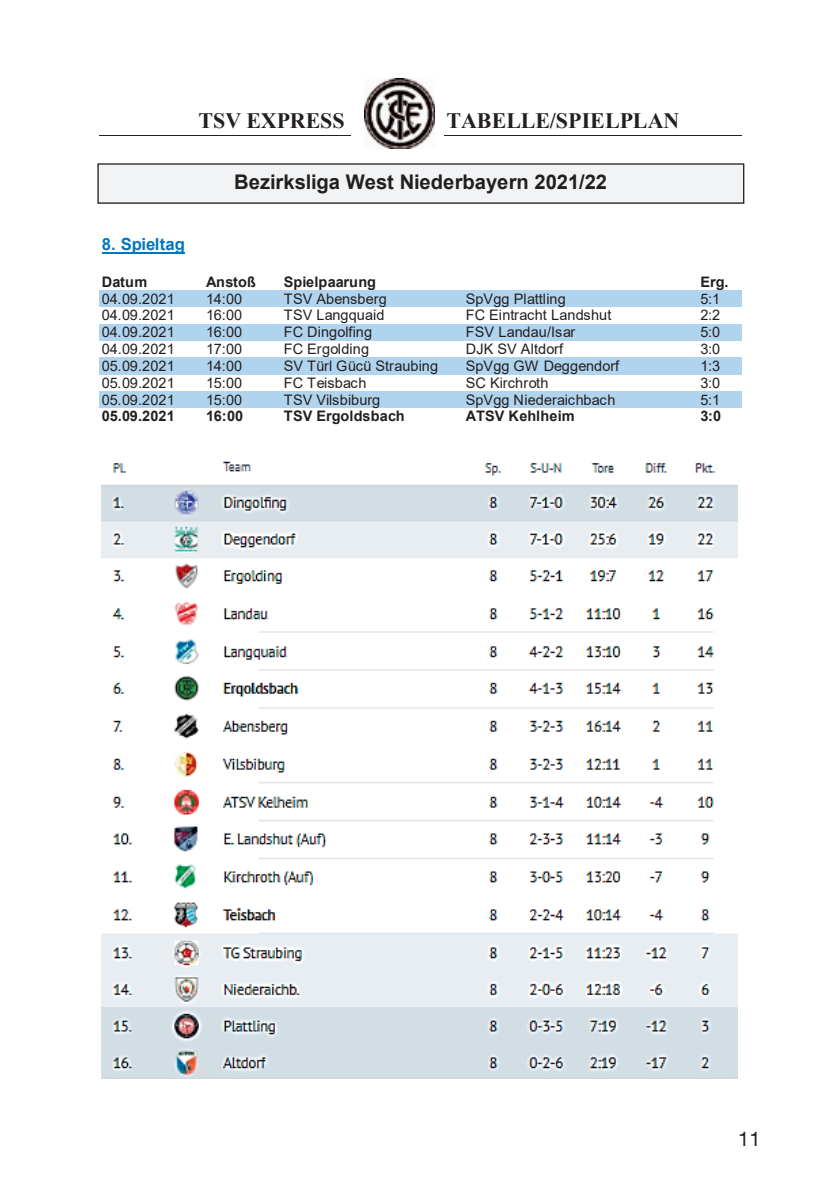
<style>
.page{position:relative;width:840px;height:1191px;background:#fff}
.page>*{position:absolute;margin:0;border:0;box-sizing:border-box;transform-origin:0 0}
.t1{font:700 22px "Times New Roman";letter-spacing:-.005em;color:#231f20}
.t2{font:700 20.2px "Arial";color:#231f20}
.t3{font:20px "Helvetica Neue";color:#231f20}
.t4{font:700 16.6px "Arial";letter-spacing:-.005em;color:#0076be}
.t5{font:14.4px "Arial";color:#231f20}
.t6{font:700 14.4px "Arial";color:#231f20}
.t7{font:14.4px "Arial";letter-spacing:.02em;color:#231f20}
</style>
<div class="page">
<img style="left:364px;top:79px;width:70px;height:69px">
<img style="left:102px;top:461px;width:635px;height:617px">
<hr style="left:99px;top:135px;width:251px;height:1px;background:#231f20">
<hr style="left:443px;top:135px;width:297px;height:1px;background:#231f20">
<hr style="left:102px;top:252px;width:82px;height:1px;background:#0076be">
<div style="left:99px;top:290px;width:641px;height:17px;background:#b0d3ee"></div>
<div style="left:99px;top:324px;width:641px;height:16px;background:#b0d3ee"></div>
<div style="left:99px;top:357px;width:641px;height:17px;background:#b0d3ee"></div>
<div style="left:99px;top:391px;width:641px;height:17px;background:#b0d3ee"></div>
<div style="left:98px;top:164px;width:645px;height:39px;background:#f2f3f4"></div>
<div style="left:97px;top:163px;width:647px;height:41px;border:1px solid #231f20"></div>
<h1 class="t1" style="left:198px;top:105px;width:148px">TSV EXPRESS</h1>
<h1 class="t1" style="left:446px;top:105px;width:234px">TABELLE/SPIELPLAN</h1>
<h2 class="t2" style="left:234px;top:168px;width:374px">Bezirksliga West Niederbayern 2021/22</h2>
<p class="t4" style="left:102px;top:232px;width:84px">8. Spieltag</p>
<p class="t6" style="left:102px;top:272px;width:47px">Datum</p>
<p class="t6" style="left:206px;top:272px;width:52px">Anstoß</p>
<p class="t6" style="left:284px;top:272px;width:94px">Spielpaarung</p>
<p class="t6" style="left:700px;top:272px;width:30px">Erg.</p>
<p class="t5" style="left:102px;top:288px;width:74px">04.09.2021</p>
<p class="t5" style="left:206px;top:288px;width:38px">14:00</p>
<p class="t5" style="left:284px;top:288px;width:104px">TSV Abensberg</p>
<p class="t5" style="left:465px;top:288px;width:101px">SpVgg Plattling</p>
<p class="t5" style="left:700px;top:288px;width:21px">5:1</p>
<p class="t5" style="left:102px;top:305px;width:74px">04.09.2021</p>
<p class="t5" style="left:206px;top:305px;width:38px">16:00</p>
<p class="t5" style="left:284px;top:305px;width:102px">TSV Langquaid</p>
<p class="t5" style="left:465px;top:305px;width:147px">FC Eintracht Landshut</p>
<p class="t5" style="left:700px;top:305px;width:21px">2:2</p>
<p class="t5" style="left:102px;top:322px;width:74px">04.09.2021</p>
<p class="t5" style="left:206px;top:322px;width:38px">16:00</p>
<p class="t5" style="left:284px;top:322px;width:90px">FC Dingolfing</p>
<p class="t5" style="left:465px;top:322px;width:111px">FSV Landau/Isar</p>
<p class="t5" style="left:700px;top:322px;width:21px">5:0</p>
<p class="t5" style="left:102px;top:339px;width:74px">04.09.2021</p>
<p class="t5" style="left:206px;top:339px;width:38px">17:00</p>
<p class="t7" style="left:284px;top:339px;width:87px">FC Ergolding</p>
<p class="t5" style="left:465px;top:339px;width:99px">DJK SV Altdorf</p>
<p class="t5" style="left:700px;top:339px;width:21px">3:0</p>
<p class="t5" style="left:102px;top:356px;width:74px">05.09.2021</p>
<p class="t5" style="left:206px;top:356px;width:38px">14:00</p>
<p class="t5" style="left:284px;top:356px;width:156px">SV Türl Gücü Straubing</p>
<p class="t5" style="left:465px;top:356px;width:155px">SpVgg GW Deggendorf</p>
<p class="t5" style="left:700px;top:356px;width:21px">1:3</p>
<p class="t5" style="left:102px;top:373px;width:74px">05.09.2021</p>
<p class="t5" style="left:206px;top:373px;width:38px">15:00</p>
<p class="t5" style="left:284px;top:373px;width:84px">FC Teisbach</p>
<p class="t5" style="left:465px;top:373px;width:84px">SC Kirchroth</p>
<p class="t5" style="left:700px;top:373px;width:21px">3:0</p>
<p class="t5" style="left:102px;top:389px;width:74px">05.09.2021</p>
<p class="t5" style="left:206px;top:389px;width:38px">15:00</p>
<p class="t5" style="left:284px;top:389px;width:98px">TSV Vilsbiburg</p>
<p class="t5" style="left:465px;top:389px;width:151px">SpVgg Niederaichbach</p>
<p class="t5" style="left:700px;top:389px;width:21px">5:1</p>
<p class="t6" style="left:102px;top:406px;width:74px">05.09.2021</p>
<p class="t6" style="left:206px;top:406px;width:39px">16:00</p>
<p class="t6" style="left:284px;top:406px;width:122px">TSV Ergoldsbach</p>
<p class="t6" style="left:465px;top:406px;width:110px">ATSV Kehlheim</p>
<p class="t6" style="left:700px;top:406px;width:22px">3:0</p>
<h3 class="t3" style="left:737px;top:1126px;width:24px">11</h3>
</div>
